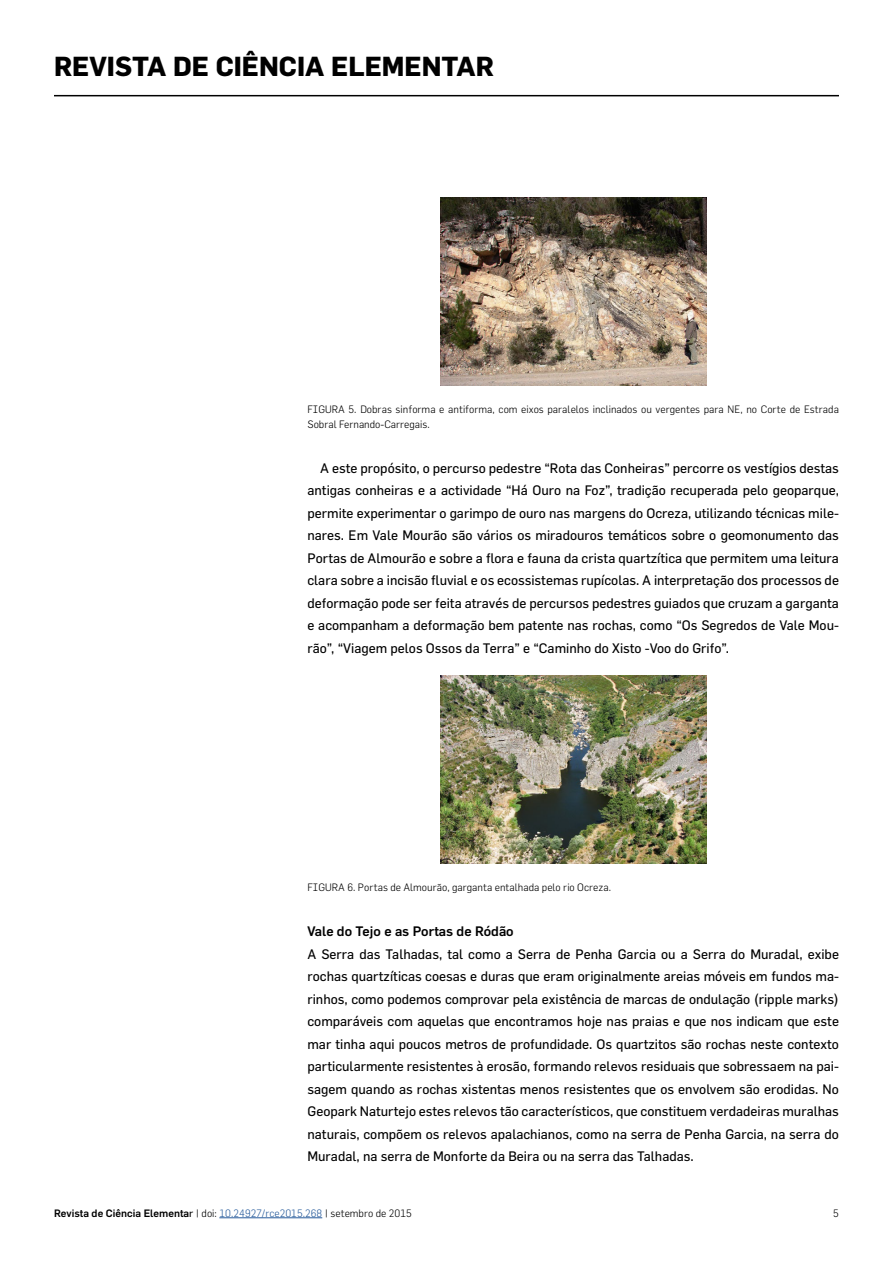
<style>
.page{position:relative;width:893px;height:1263px;background:#fff}
.page>*{position:absolute;margin:0;border:0;box-sizing:border-box;transform-origin:0 0}
.t1{font:700 27px "Flama";color:#000}
.t2{font:13.5px/22.5px "Flama";color:#000;text-align:justify}
.t3{font:500 13.5px "Flama";color:#000}
.t4{font:300 10.5px/15px "Flama";color:#000}
.t5{font:500 10.5px "Flama";color:#000}
.s1{font-weight:400}
.s2{font-weight:300}
.s3{font-weight:300;color:#275b9b}
</style>
<div class="page">
<hr style="left:54px;top:95px;width:785px;height:1px;background:#000">
<hr style="left:219px;top:1217px;width:103px;height:1px;background:#275b9b">
<img style="left:440px;top:198px;width:266px;height:188px">
<img style="left:440px;top:675px;width:266px;height:189px">
<h1 class="t1" style="left:54px;top:50px;width:441px">REVISTA DE CIÊNCIA ELEMENTAR</h1>
<p class="t4" style="left:307px;top:401px;width:533px">FIGURA 5. Dobras sinforma e antiforma, com eixos paralelos inclinados ou vergentes para NE, no Corte de Estrada<br>Sobral Fernando-Carregais.</p>
<p class="t2" style="left:307px;top:456px;width:533px;text-indent:13px">A este propósito, o percurso pedestre “Rota das Conheiras” percorre os vestígios destas antigas conheiras e a actividade “Há Ouro na Foz”, tradição recuperada pelo geoparque, permite experimentar o garimpo de ouro nas margens do Ocreza, utilizando técnicas mile&shy;nares. Em Vale Mourão são vários os miradouros temáticos sobre o geomonumento das Portas de Almourão e sobre a flora e fauna da crista quartzítica que permitem uma leitura clara sobre a incisão fluvial e os ecossistemas rupícolas. A interpretação dos processos de deformação pode ser feita através de percursos pedestres guiados que cruzam a garganta e acompanham a deformação bem patente nas rochas, como “Os Segredos de Vale Mou&shy;rão”, “Viagem pelos Ossos da Terra” e “Caminho do Xisto -Voo do Grifo”.</p>
<p class="t4" style="left:307px;top:880px;width:305px">FIGURA 6. Portas de Almourão, garganta entalhada pelo rio Ocreza.</p>
<p class="t3" style="left:307px;top:923px;width:208px">Vale do Tejo e as Portas de Ródão</p>
<p class="t2" style="left:307px;top:942px;width:533px">A Serra das Talhadas, tal como a Serra de Penha Garcia ou a Serra do Muradal, exibe rochas quartzíticas coesas e duras que eram originalmente areias móveis em fundos ma&shy;rinhos, como podemos comprovar pela existência de marcas de ondulação (ripple marks) comparáveis com aquelas que encontramos hoje nas praias e que nos indicam que este mar tinha aqui poucos metros de profundidade. Os quartzitos são rochas neste contexto particularmente resistentes à erosão, formando relevos residuais que sobressaem na pai&shy;sagem quando as rochas xistentas menos resistentes que os envolvem são erodidas. No Geopark Naturtejo estes relevos tão característicos, que constituem verdadeiras muralhas naturais, compõem os relevos apalachianos, como na serra de Penha Garcia, na serra do Muradal, na serra de Monforte da Beira ou na serra das Talhadas.</p>
<p class="t5" style="left:54px;top:1206px;width:359px">Revista de Ciência Elementa<span class="s1">r</span> <span class="s2">| doi:</span> <span class="s3">10.24927/rce2015.268</span> <span class="s2">| setembro de 2015</span></p>
<p class="t4" style="left:833px;top:1205px;width:7px">5</p>
</div>
